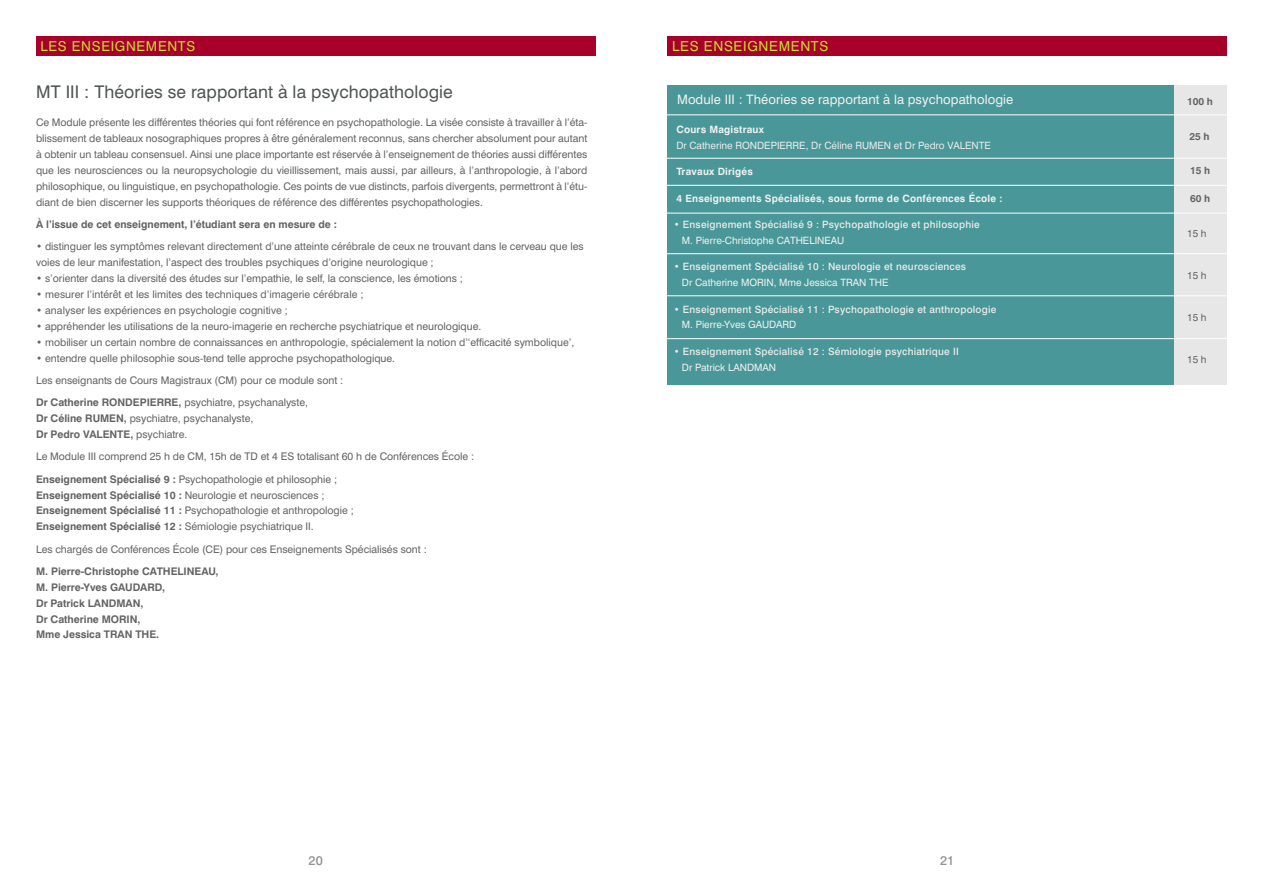
<style>
.page{position:relative;width:1263px;height:893px;background:#fff}
.page>*{position:absolute;margin:0;border:0;box-sizing:border-box;transform-origin:0 0}
.t1{font:17.55px "Swiss 721 BT";letter-spacing:.005em;color:#4f5455}
.t2{font:13.8px "Swiss 721 BT";letter-spacing:.05em;color:#c8dc30}
.t3{font:13.65px "Swiss 721 BT";letter-spacing:.05em;color:#c8dc30}
.t4{font:13.05px "Swiss 721 BT";letter-spacing:.005em;color:#f1f1f1}
.t5{font:500 12.75px "Swiss 721 BT";color:#939393}
.t6{font:10.5px/15.9px "Swiss 721 BT";letter-spacing:-.005em;color:#636363}
.t7{font:700 10.5px/15.9px "Swiss 721 BT";letter-spacing:-.005em;color:#636363}
.t8{font:500 10.05px "Swiss 721 BT";letter-spacing:.02em;color:#ebebeb}
.t9{font:10.05px "Swiss 721 BT";letter-spacing:-.005em;color:#f1f1f1}
.t10{font:700 10.05px "Swiss 721 BT";letter-spacing:.02em;color:#f1f1f1}
.t11{font:10.05px "Swiss 721 BT";letter-spacing:-.005em;color:#ebebeb}
.t12{font:700 10.05px "Swiss 721 BT";letter-spacing:-.005em;color:#636363}
.t13{font:10.05px "Swiss 721 BT";letter-spacing:-.005em;color:#636363}
.s1{font-weight:700}
</style>
<div class="page">
<div style="left:667px;top:36px;width:560px;height:20px;background:#a70029"></div>
<div style="left:36px;top:36px;width:559px;height:20px;background:#a70029"></div>
<div style="left:667px;top:85px;width:560px;height:299px;background:#499798"></div>
<div style="left:1174px;top:85px;width:53px;height:299px;background:#e7e7e7"></div>
<hr style="left:658px;top:158px;width:584px;height:1px;background:#fff">
<hr style="left:645px;top:115px;width:583px;height:1px;background:#fff">
<hr style="left:658px;top:185px;width:584px;height:1px;background:#fff">
<hr style="left:658px;top:213px;width:584px;height:1px;background:#fff">
<hr style="left:658px;top:253px;width:584px;height:1px;background:#fff">
<hr style="left:658px;top:296px;width:584px;height:1px;background:#fff">
<hr style="left:658px;top:338px;width:584px;height:1px;background:#fff">
<h3 class="t3" style="left:41px;top:38px;width:156px">LES ENSEIGNEMENTS</h3>
<h2 class="t2" style="left:672px;top:38px;width:158px">LES ENSEIGNEMENTS</h2>
<h1 class="t1" style="left:36px;top:82px;width:418px">MT III : Théories se rapportant à la psychopathologie</h1>
<p class="t6" style="left:36px;top:115px;width:553px;text-align:justify">Ce Module présente les différentes théories qui font référence en psychopathologie. La visée consiste à travailler à l’éta&shy;blissement de tableaux nosographiques propres à être généralement reconnus, sans chercher absolument pour autant à obtenir un tableau consensuel. Ainsi une place importante est réservée à l’enseignement de théories aussi différentes que les neurosciences ou la neuropsychologie du vieillissement, mais aussi, par ailleurs, à l’anthropologie, à l’abord philosophique, ou linguistique, en psychopathologie. Ces points de vue distincts, parfois divergents, permettront à l’étu&shy;diant de bien discerner les supports théoriques de référence des différentes psychopathologies.</p>
<p class="t7" style="left:36px;top:216px;width:302px">À l’issue de cet enseignement, l’étudiant sera en mesure de :</p>
<p class="t6" style="left:36px;top:239px;width:549px">• distinguer les symptômes relevant directement d’une atteinte cérébrale de ceux ne trouvant dans le cerveau que les voies de leur manifestation, l’aspect des troubles psychiques d’origine neurologique ;</p>
<p class="t6" style="left:36px;top:270px;width:428px">• s’orienter dans la diversité des études sur l’empathie, le self, la conscience, les émotions ;</p>
<p class="t6" style="left:36px;top:286px;width:329px">• mesurer l’intérêt et les limites des techniques d’imagerie cérébrale ;</p>
<p class="t6" style="left:36px;top:302px;width:253px">• analyser les expériences en psychologie cognitive ;</p>
<p class="t6" style="left:36px;top:318px;width:447px">• appréhender les utilisations de la neuro-imagerie en recherche psychiatrique et neurologique.</p>
<p class="t6" style="left:36px;top:334px;width:540px">• mobiliser un certain nombre de connaissances en anthropologie, spécialement la notion d’‘efficacité symbolique’,</p>
<p class="t6" style="left:36px;top:347px;width:360px;line-height:22.4px">• entendre quelle philosophie sous-tend telle approche psychopathologique.<br>Les enseignants de Cours Magistraux (CM) pour ce module sont :<br><span class="s1">Dr Catherine RONDEPIERRE,</span> psychiatre, psychanalyste,</p>
<p class="t6" style="left:36px;top:410px;width:219px"><span class="s1">Dr Céline RUMEN,</span> psychiatre, psychanalyste,<br><span class="s1">Dr Pedro VALENTE,</span> psychiatre.</p>
<p class="t6" style="left:36px;top:445px;width:440px;line-height:22.4px">Le Module III comprend 25 h de CM, 15h de TD et 4 ES totalisant 60 h de Conférences École :<br><span class="s1">Enseignement Spécialisé 9 :</span> Psychopathologie et philosophie ;</p>
<p class="t6" style="left:36px;top:487px;width:319px"><span class="s1">Enseignement Spécialisé 10 :</span> Neurologie et neurosciences ;<br><span class="s1">Enseignement Spécialisé 11 :</span> Psychopathologie et anthropologie ;<br><span class="s1">Enseignement Spécialisé 12 :</span> Sémiologie psychiatrique II.</p>
<p class="t6" style="left:36px;top:541px;width:392px">Les chargés de Conférences École (CE) pour ces Enseignements Spécialisés sont :</p>
<p class="t7" style="left:36px;top:563px;width:184px">M. Pierre-Christophe CATHELINEAU,<br>M. Pierre-Yves GAUDARD,<br>Dr Patrick LANDMAN,<br>Dr Catherine MORIN,<br>Mme Jessica TRAN THE.</p>
<p class="t4" style="left:677px;top:91px;width:338px">Module III : Théories se rapportant à la psychopathologie</p>
<p class="t12" style="left:1187px;top:95px;width:27px">100 h</p>
<p class="t10" style="left:676px;top:123px;width:89px">Cours Magistraux</p>
<p class="t11" style="left:676px;top:139px;width:316px">Dr Catherine RONDEPIERRE, Dr Céline RUMEN et Dr Pedro VALENTE</p>
<p class="t10" style="left:676px;top:166px;width:78px">Travaux Dirigés</p>
<p class="t10" style="left:676px;top:192px;width:328px">4 Enseignements Spécialisés, sous forme de Conférences École :</p>
<p class="t12" style="left:1189px;top:130px;width:22px">25 h</p>
<p class="t12" style="left:1190px;top:165px;width:22px">15 h</p>
<p class="t12" style="left:1190px;top:192px;width:22px">60 h</p>
<p class="t8" style="left:674px;top:218px;width:307px">• Enseignement Spécialisé 9 : Psychopathologie et philosophie</p>
<p class="t9" style="left:682px;top:234px;width:164px">M. Pierre-Christophe CATHELINEAU</p>
<p class="t8" style="left:674px;top:260px;width:294px">• Enseignement Spécialisé 10 : Neurologie et neurosciences</p>
<p class="t9" style="left:682px;top:276px;width:208px">Dr Catherine MORIN, Mme Jessica TRAN THE</p>
<p class="t8" style="left:674px;top:303px;width:324px">• Enseignement Spécialisé 11 : Psychopathologie et anthropologie</p>
<p class="t9" style="left:682px;top:319px;width:116px">M. Pierre-Yves GAUDARD</p>
<p class="t8" style="left:674px;top:345px;width:287px">• Enseignement Spécialisé 12 : Sémiologie psychiatrique II</p>
<p class="t9" style="left:682px;top:361px;width:96px">Dr Patrick LANDMAN</p>
<p class="t13" style="left:1187px;top:227px;width:21px">15 h</p>
<p class="t13" style="left:1187px;top:269px;width:21px">15 h</p>
<p class="t13" style="left:1187px;top:311px;width:21px">15 h</p>
<p class="t13" style="left:1187px;top:354px;width:21px">15 h</p>
<p class="t5" style="left:309px;top:853px;width:16px">20</p>
<p class="t5" style="left:940px;top:853px;width:16px">21</p>
</div>
